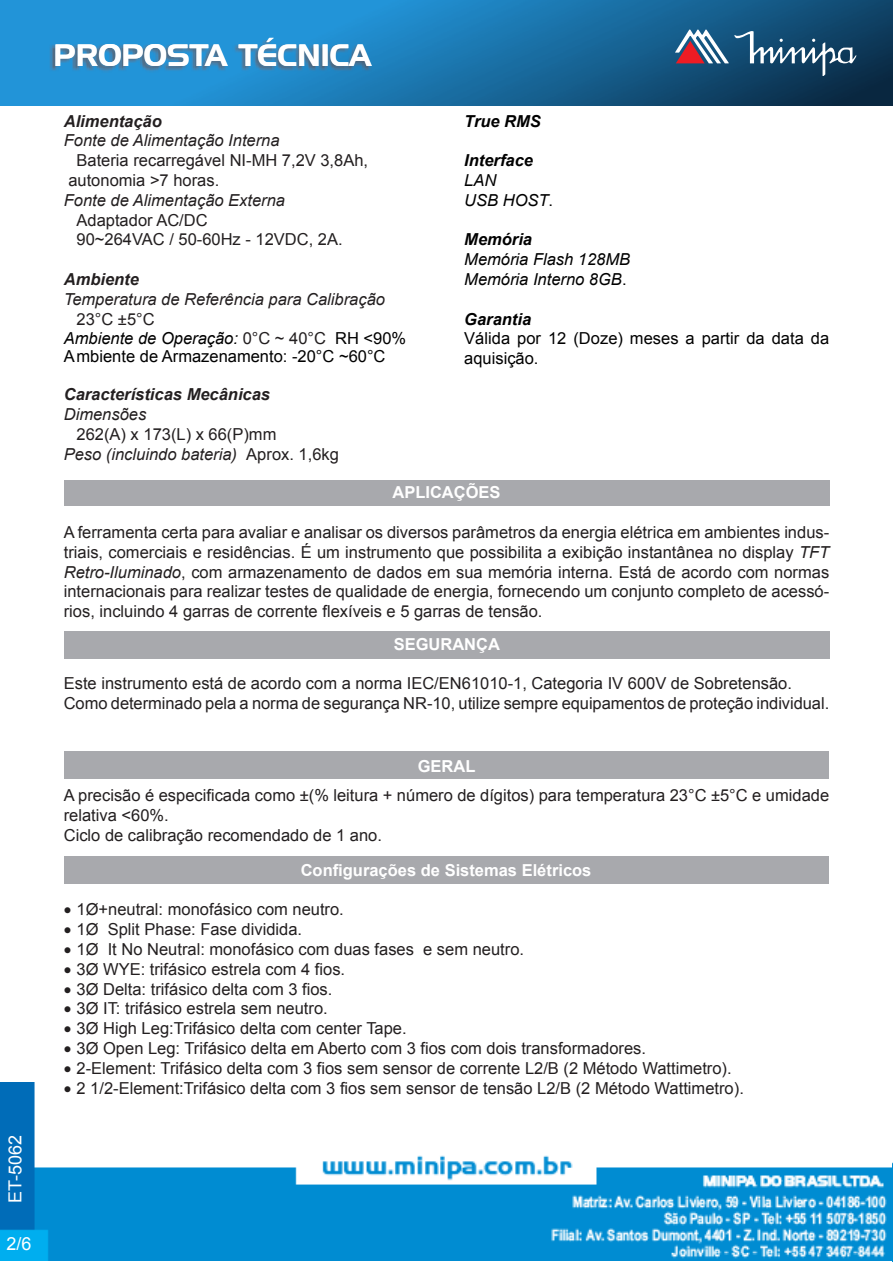
<style>
.page{position:relative;width:893px;height:1263px;background:#fff}
.page>*{position:absolute;margin:0;border:0;box-sizing:border-box;transform-origin:0 0}
.t1{font:30px "Handel Gothic BT";color:#fff}
.t2{font:18px "Arial";color:#fff}
.Texto_padrão{font:16.5px/19.8px "Arial";color:#231f20;text-align:justify}
.Texto_padrão-2{font:italic 16.5px "Arial";color:#231f20}
.Texto_padrão-3{font:16.5px/19.8px "Arial";color:#000}
.t3{font:italic 16.5px "Arial";color:#000}
.t4{font:700 16.5px "Arial";color:#fff}
.Texto_padrão-4{font:italic 700 16.5px "Arial";color:#231f20}
.t5{font:italic 700 16.5px "Arial";color:#000}
.s1{font-style:normal;color:#231f20}
.s2{font-style:normal}
.s3{font-style:italic}
</style>
<div class="page">
<img style="left:0;top:1082px;width:892px;height:179px">
<img style="left:892px;top:1165px;width:1px;height:86px">
<img style="left:0;top:0;width:893px;height:105px">
<svg style="left:675px;top:29px;width:182px;height:47px;background:#3e6280"></svg>
<img style="left:50px;top:41px;width:322px;height:31px">
<div style="left:64px;top:752px;width:764px;height:27px;background:#a8a9ad"></div>
<div style="left:64px;top:480px;width:765px;height:26px;background:#a8a9ad"></div>
<div style="left:64px;top:631px;width:765px;height:28px;background:#a8a9ad"></div>
<div style="left:64px;top:857px;width:764px;height:27px;background:#a8a9ad"></div>
<p class="t2" style="left:4px;top:1203px;width:70px;rotate:-90deg">ET-5062</p>
<p class="t2" style="left:6px;top:1232px;width:27px">2/6</p>
<h1 class="t1" style="left:54px;top:38px;width:319px">PROPOSTA TÉCNICA</h1>
<p class="Texto_padrão-4" style="left:64px;top:110px;width:100px">Alimentação</p>
<p class="Texto_padrão-2" style="left:64px;top:130px;width:217px">Fonte de Alimentação Interna</p>
<p class="Texto_padrão" style="left:77px;top:151px;width:293px">Bateria recarregável NI-MH 7,2V 3,8Ah,</p>
<p class="Texto_padrão" style="left:68px;top:170px;width:152px">autonomia &gt;7 horas.</p>
<p class="Texto_padrão-2" style="left:64px;top:189px;width:223px">Fonte de Alimentação Externa</p>
<p class="Texto_padrão" style="left:77px;top:210px;width:133px">Adaptador AC/DC</p>
<p class="Texto_padrão" style="left:77px;top:230px;width:268px">90~264VAC / 50-60Hz - 12VDC, 2A.</p>
<p class="Texto_padrão-4" style="left:64px;top:268px;width:77px">Ambiente</p>
<p class="Texto_padrão-2" style="left:64px;top:288px;width:323px">Temperatura de Referência para Calibração</p>
<p class="Texto_padrão" style="left:77px;top:309px;width:80px">23°C ±5°C</p>
<p class="t3" style="left:64px;top:328px;width:344px">Ambiente de Operação: <span class="s1">0°C ~ 40°C</span> <span class="s2">RH &lt;90%</span></p>
<p class="Texto_padrão-3" style="left:64px;top:347px;width:323px">A mbiente de Armazenamento: -20°C ~60°C</p>
<p class="Texto_padrão-4" style="left:64px;top:383px;width:208px">Características Mecânicas</p>
<p class="Texto_padrão-2" style="left:64px;top:403px;width:84px">Dimensões</p>
<p class="Texto_padrão" style="left:77px;top:424px;width:201px">262(A) x 173(L) x 66(P)mm</p>
<p class="Texto_padrão-2" style="left:64px;top:443px;width:277px">Peso (incluindo bateria) <span class="s2">Aprox. 1,6kg</span></p>
<p class="t5" style="left:464px;top:110px;width:78px">True RMS</p>
<p class="t5" style="left:464px;top:149px;width:70px">Interface</p>
<p class="t3" style="left:464px;top:169px;width:34px">LAN</p>
<p class="t3" style="left:464px;top:189px;width:90px">USB HOST<span class="s2">.</span></p>
<p class="t5" style="left:464px;top:229px;width:69px">Memória</p>
<p class="t3" style="left:464px;top:249px;width:167px">Memória Flash 128MB</p>
<p class="t3" style="left:464px;top:268px;width:164px">Memória Interno 8GB<span class="s2">.</span></p>
<p class="t5" style="left:464px;top:308px;width:68px">Garantia</p>
<p class="Texto_padrão-3" style="left:464px;top:329px;width:366px">Válida por 12 (Doze) meses a partir da data da aquisição.</p>
<p class="t4" style="left:392px;top:482px;width:110px">APLICAÇÕES</p>
<p class="Texto_padrão" style="left:64px;top:522px;width:767px">A ferramenta certa para avaliar e analisar os diversos parâmetros da energia elétrica em ambientes indus&shy;triais, comerciais e residências. É um instrumento que possibilita a exibição instantânea no display <span class="s3">TFT Retro-Iluminado</span>, com armazenamento de dados em sua memória interna. Está de acordo com normas internacionais para realizar testes de qualidade de energia, fornecendo um conjunto completo de acessó&shy;rios, incluindo 4 garras de corrente flexíveis e 5 garras de tensão.</p>
<p class="t4" style="left:394px;top:633px;width:108px">SEGURANÇA</p>
<p class="Texto_padrão" style="left:64px;top:674px;width:730px">Este instrumento está de acordo com a norma IEC/EN61010-1, Categoria IV 600V de Sobretensão.</p>
<p class="Texto_padrão" style="left:64px;top:694px;width:767px">Como determinado pela a norma de segurança NR-10, utilize sempre equipamentos de proteção individual.</p>
<p class="t4" style="left:418px;top:755px;width:59px">GERAL</p>
<p class="Texto_padrão" style="left:64px;top:785px;width:767px">A precisão é especificada como ±(% leitura + número de dígitos) para temperatura 23°C ±5°C e umidade relativa &lt;60%.</p>
<p class="Texto_padrão" style="left:64px;top:825px;width:320px">Ciclo de calibração recomendado de 1 ano.</p>
<p class="t4" style="left:301px;top:859px;width:292px">Configurações de Sistemas Elétricos</p>
<p class="Texto_padrão" style="left:64px;top:900px;width:282px">• 1Ø+neutral: monofásico com neutro.</p>
<p class="Texto_padrão" style="left:64px;top:920px;width:240px">• 1Ø Split Phase: Fase dividida.</p>
<p class="Texto_padrão" style="left:64px;top:939px;width:462px">• 1Ø It No Neutral: monofásico com duas fases e sem neutro.</p>
<p class="Texto_padrão" style="left:64px;top:959px;width:283px">• 3Ø WYE: trifásico estrela com 4 fios.</p>
<p class="Texto_padrão" style="left:64px;top:979px;width:270px">• 3Ø Delta: trifásico delta com 3 fios.</p>
<p class="Texto_padrão" style="left:64px;top:999px;width:266px">• 3Ø IT: trifásico estrela sem neutro.</p>
<p class="Texto_padrão" style="left:64px;top:1019px;width:344px">• 3Ø High Leg:Trifásico delta com center Tape.</p>
<p class="Texto_padrão" style="left:64px;top:1038px;width:584px">• 3Ø Open Leg: Trifásico delta em Aberto com 3 fios com dois transformadores.</p>
<p class="Texto_padrão" style="left:64px;top:1058px;width:669px">• 2-Element: Trifásico delta com 3 fios sem sensor de corrente L2/B (2 Método Wattimetro).</p>
<p class="Texto_padrão" style="left:64px;top:1078px;width:682px">• 2 1/2-Element:Trifásico delta com 3 fios sem sensor de tensão L2/B (2 Método Wattimetro).</p>
</div>
